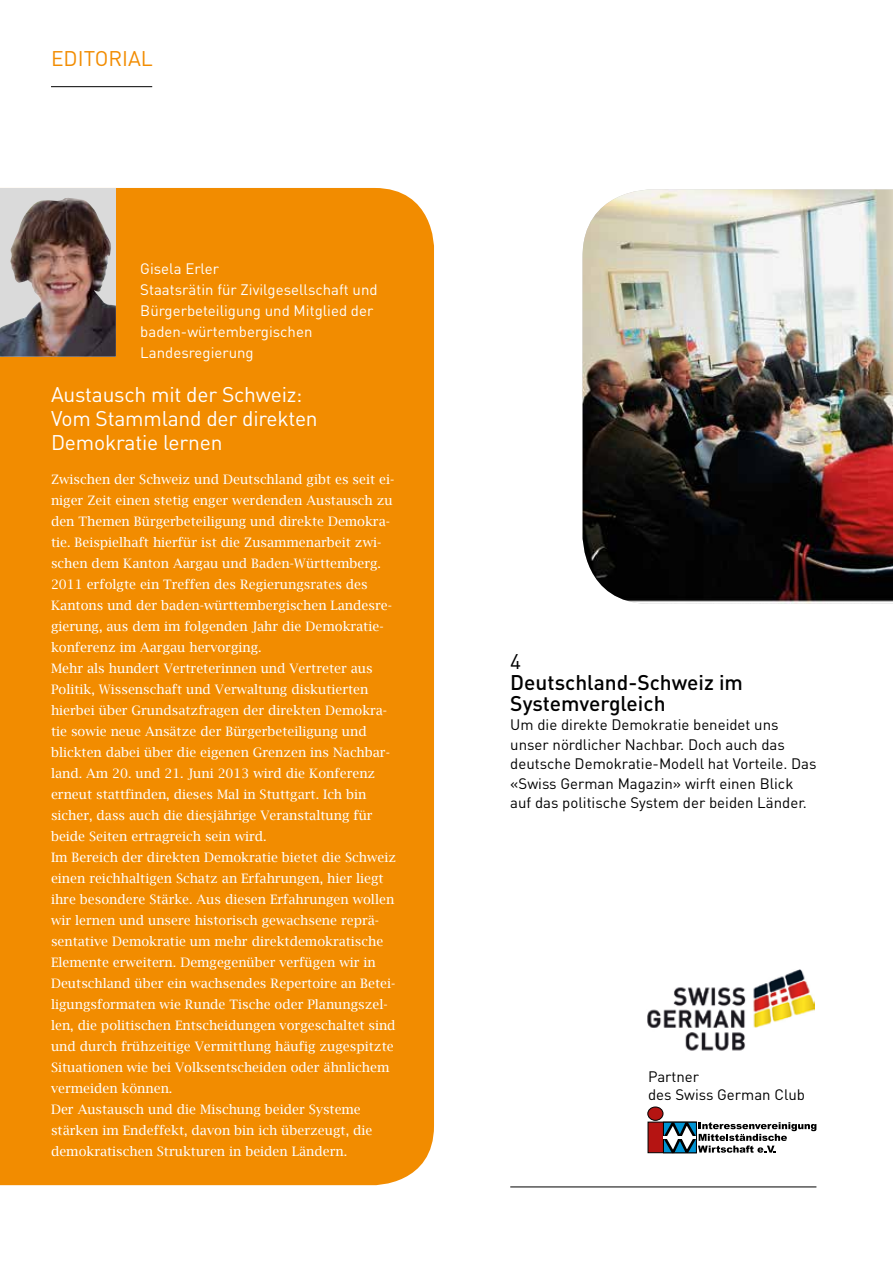
<style>
.page{position:relative;width:893px;height:1263px;background:#fff}
.page>*{position:absolute;margin:0;border:0;box-sizing:border-box;transform-origin:0 0}
.t1{font:21px/24px "DIN";letter-spacing:-.01em;color:#fff}
.t2{font:500 21px/21px "DIN";color:#000}
.t3{font:21px "DIN";color:#f28c00}
.t4{font:21px "DIN";color:#000}
.t5{font:15px/19.5px "DIN";color:#000}
.t6{font:15px/21px "DIN";color:#fff}
.t7{font:13.05px/21px "Lucida Bright";color:#fff}
</style>
<div class="page">
<hr style="left:510px;top:1186px;width:306px;height:1px;background:#000">
<hr style="left:51px;top:86px;width:101px;height:1px;background:#000">
<div style="left:0;top:188px;width:434px;height:997px;background:#f28c00"></div>
<img style="left:647px;top:969px;width:168px;height:82px">
<img style="left:583px;top:189px;width:310px;height:415px">
<div style="left:0;top:188px;width:116px;height:169px;background:#dadada"></div>
<img style="left:0;top:198px;width:116px;height:159px">
<div style="left:648px;top:1107px;width:15px;height:13px;background:#b51412;border-radius:50%"></div>
<div style="left:647px;top:1107px;width:16px;height:14px;border:1px solid #000;border-radius:50%"></div>
<svg style="left:647px;top:1117px;width:169px;height:36px"></svg>
<h1 class="t3" style="left:51px;top:46px;width:103px">Editorial</h1>
<p class="t6" style="left:140px;top:258px;width:239px">Gisela Erler<br>Staatsrätin für Zivilgesellschaft und<br>Bürgerbeteiligung und Mitglied der baden-würtembergischen<br>Landesregierung</p>
<h1 class="t1" style="left:51px;top:382px;width:268px">Austausch mit der Schweiz:<br>Vom Stammland der direkten<br>Demokratie lernen</h1>
<p class="t7" style="left:51px;top:469px;width:347px">Zwischen der Schweiz und Deutschland gibt es seit ei&shy;niger Zeit einen stetig enger werdenden Austausch zu den Themen Bürgerbeteiligung und direkte Demokra&shy;tie. Beispielhaft hierfür ist die Zusammenarbeit zwi&shy;schen dem Kanton Aargau und Baden-Württemberg.<br>2011 erfolgte ein Treffen des Regierungsrates des Kantons und der baden-württembergischen Landesre&shy;gierung, aus dem im folgenden Jahr die Demokratie&shy;konferenz im Aargau hervorging.<br>Mehr als hundert Vertreterinnen und Vertreter aus Politik, Wissenschaft und Verwaltung diskutierten hierbei über Grundsatzfragen der direkten Demokra&shy;tie sowie neue Ansätze der Bürgerbeteiligung und blickten dabei über die eigenen Grenzen ins Nachbar&shy;land. Am 20. und 21. Juni 2013 wird die Konferenz erneut stattfinden, dieses Mal in Stuttgart. Ich bin sicher, dass auch die diesjährige Veranstaltung für beide Seiten ertragreich sein wird.<br>Im Bereich der direkten Demokratie bietet die Schweiz einen reichhaltigen Schatz an Erfahrungen, hier liegt ihre besondere Stärke. Aus diesen Erfahrungen wollen wir lernen und unsere historisch gewachsene reprä&shy;sentative Demokratie um mehr direktdemokratische Elemente erweitern. Demgegenüber verfügen wir in Deutschland über ein wachsendes Repertoire an Betei&shy;ligungsformaten wie Runde Tische oder Planungszel&shy;len, die politischen Entscheidungen vorgeschaltet sind und durch frühzeitige Vermittlung häufig zugespitzte Situationen wie bei Volksentscheiden oder ähnlichem vermeiden können.<br>Der Austausch und die Mischung beider Systeme stärken im Endeffekt, davon bin ich überzeugt, die demokratischen Strukturen in beiden Ländern.</p>
<h1 class="t4" style="left:510px;top:648px;width:12px">4</h1>
<h1 class="t2" style="left:510px;top:671px;width:234px">Deutschland-Schweiz im<br>Systemvergleich</h1>
<p class="t5" style="left:510px;top:715px;width:308px">Um die direkte Demokratie beneidet uns unser nördlicher Nachbar. Doch auch das deutsche Demokratie-Modell hat Vorteile. Das «Swiss German Magazin» wirft einen Blick auf das politische System der beiden Länder.</p>
<p class="t5" style="left:648px;top:1067px;width:159px;line-height:18px">Partner<br>des Swiss German Club</p>
</div>
